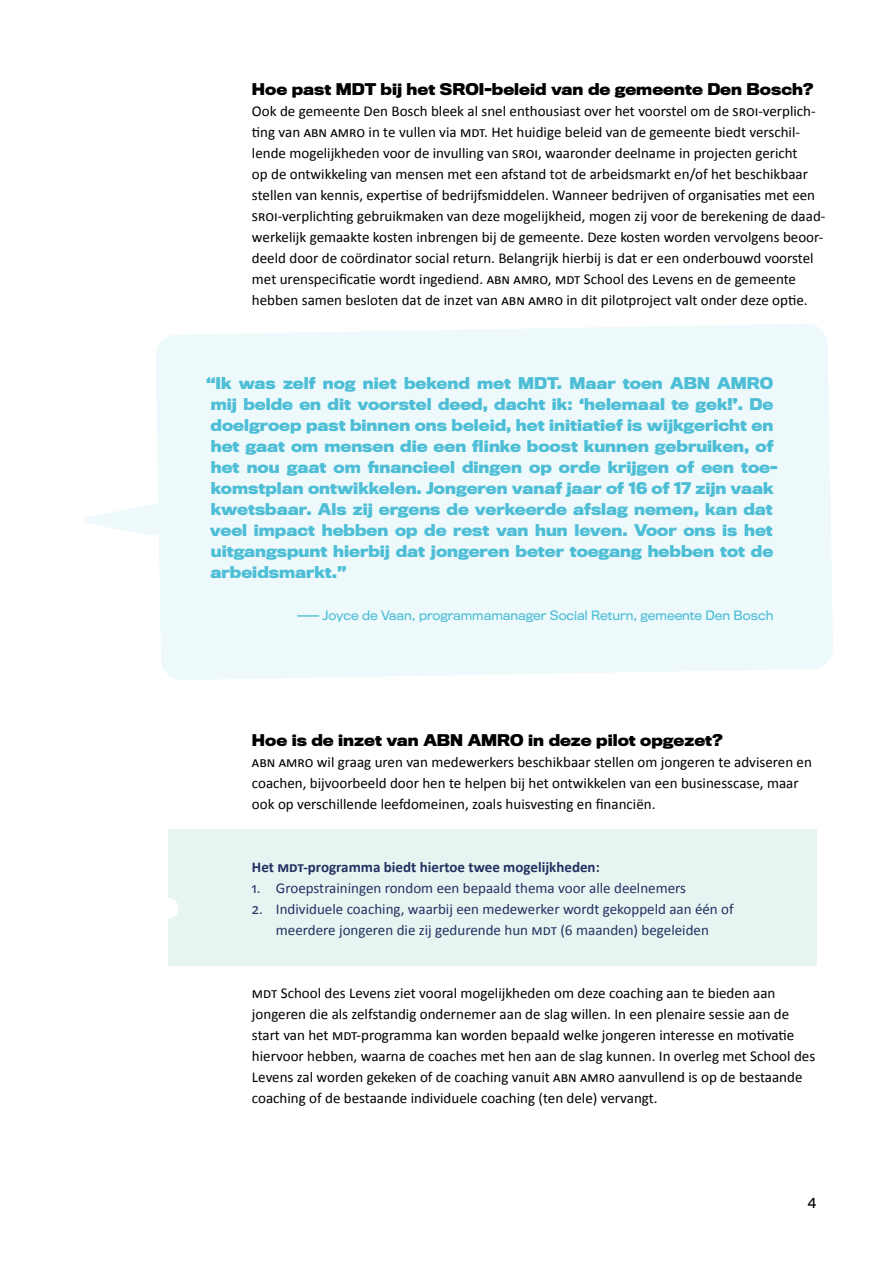
<style>
.page{position:relative;width:893px;height:1263px;background:#fff}
.page>*{position:absolute;margin:0;border:0;box-sizing:border-box;transform-origin:0 0}
.t1{font:15px/21px "Calibri";color:#000}
.t2{font:700 15px/21px "Titling Gothic FB";color:#4dbed6}
.t3{font:15px/21px "Calibri";color:#253062;text-align:center}
.t4{font:700 15px "Titling Gothic FB";color:#000}
.t5{font:700 15px "Calibri";color:#253062}
.t6{font:12.75px "Titling Gothic FB";color:#000}
.t7{font:12px "Titling Gothic FB";color:#4dbed6;scale:3 1}
</style>
<div class="page">
<svg style="left:84px;top:504px;width:72px;height:31px"></svg>
<div style="left:156px;top:324px;width:677px;height:356px;background:#edf9fb"></div>
<div style="left:168px;top:829px;width:648px;height:137px;background:#e6f5f1"></div>
<div style="left:158px;top:898px;width:20px;height:21px;background:#fff;border-radius:50%"></div>
<p class="t4" style="left:252px;top:79px;width:563px">Hoe past MDT bij het SROI-beleid van de gemeente Den Bosch?</p>
<p class="t1" style="left:252px;top:100px;width:575px">Ook de gemeente Den Bosch bleek al snel enthousiast over het voorstel om de sroi-verplich&shy;ting van abn amro in te vullen via mdt. Het huidige beleid van de gemeente biedt verschil&shy;lende mogelijkheden voor de invulling van sroi, waaronder deelname in projecten gericht<br>op de ontwikkeling van mensen met een afstand tot de arbeidsmarkt en/of het beschikbaar stellen van kennis, expertise of bedrijfsmiddelen. Wanneer bedrijven of organisaties met een sroi-verplichting gebruikmaken van deze mogelijkheid, mogen zij voor de berekening de daad&shy;werkelijk gemaakte kosten inbrengen bij de gemeente. Deze kosten worden vervolgens beoor&shy;deeld door de coördinator social return. Belangrijk hierbij is dat er een onderbouwd voorstel met urenspecificatie wordt ingediend. abn amro, mdt School des Levens en de gemeente hebben samen besloten dat de inzet van abn amro in dit pilotproject valt onder deze optie.</p>
<p class="t2" style="left:206px;top:372px;width:573px">“Ik was zelf nog niet bekend met MDT. Maar toen ABN AMRO mij belde en dit voorstel deed, dacht ik: ‘helemaal te gek!’. De doelgroep past binnen ons beleid, het initiatief is wijkgericht en het gaat om mensen die een flinke boost kunnen gebruiken, of het nou gaat om financieel dingen op orde krijgen of een toe&shy;komstplan ontwikkelen. Jongeren vanaf jaar of 16 of 17 zijn vaak kwetsbaar. Als zij ergens de verkeerde afslag nemen, kan dat veel impact hebben op de rest van hun leven. Voor ons is het uitgangspunt hierbij dat jongeren beter toegang hebben tot de arbeidsmarkt.”</p>
<p class="t7" style="left:296px;top:608px;width:161px">—Joyce de Vaan, programmamanager Social Return, gemeente Den Bosch</p>
<p class="t4" style="left:252px;top:730px;width:472px">Hoe is de inzet van ABN AMRO in deze pilot opgezet?</p>
<p class="t1" style="left:252px;top:751px;width:561px">abn amro wil graag uren van medewerkers beschikbaar stellen om jongeren te adviseren en coachen, bijvoorbeeld door hen te helpen bij het ontwikkelen van een businesscase, maar ook op verschillende leefdomeinen, zoals huisvesting en financiën.</p>
<p class="t5" style="left:252px;top:856px;width:349px">Het mdt-programma biedt hiertoe twee mogelijkheden:</p>
<p class="t3" style="left:252px;top:877px;width:436px">1. Groepstrainingen rondom een bepaald thema voor alle deelnemers</p>
<p class="t3" style="left:252px;top:898px;width:483px">2. Individuele coaching, waarbij een medewerker wordt gekoppeld aan één of meerdere jongeren die zij gedurende hun mdt (6 maanden) begeleiden</p>
<p class="t1" style="left:252px;top:982px;width:565px">mdt School des Levens ziet vooral mogelijkheden om deze coaching aan te bieden aan jongeren die als zelfstandig ondernemer aan de slag willen. In een plenaire sessie aan de start van het mdt-programma kan worden bepaald welke jongeren interesse en motivatie hiervoor hebben, waarna de coaches met hen aan de slag kunnen. In overleg met School des Levens zal worden gekeken of de coaching vanuit abn amro aanvullend is op de bestaande coaching of de bestaande individuele coaching (ten dele) vervangt.</p>
<p class="t6" style="left:808px;top:1195px;width:10px">4</p>
</div>
